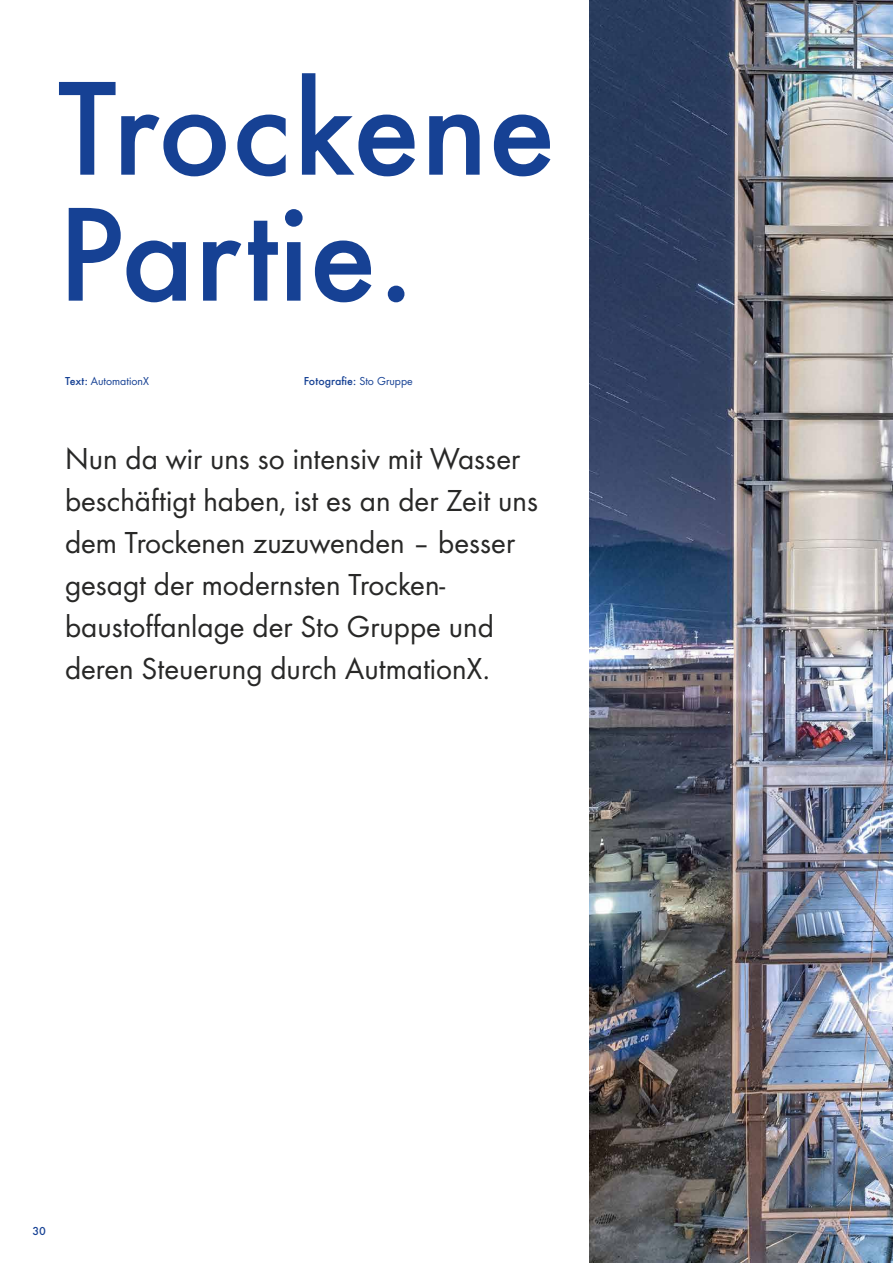
<style>
.page{position:relative;width:893px;height:1263px;background:#fff}
.page>*{position:absolute;margin:0;border:0;box-sizing:border-box;transform-origin:0 0}
.t1{font:500 123px/126px "Futura";color:#164194}
.t2{font:31.5px/42px "Futura Boo";color:#282827}
.t3{font:500 12px "Futura";color:#164194}
.t4{font:12px "Futura Boo";color:#164194}
.s1{font-family:"Futura";font-weight:500}
.s2{font-family:"Futura Boo";font-weight:400}
</style>
<div class="page">
<img style="left:589px;top:0;width:304px;height:1263px">
<h1 class="t1" style="left:58px;top:64px;width:500px">Trockene<br>Partie.</h1>
<p class="t4" style="left:65px;top:374px;width:85px"><span class="s1">Text:</span> AutomationX</p>
<p class="t3" style="left:304px;top:374px;width:111px">Fotografie: <span class="s2">Sto Gruppe</span></p>
<p class="t2" style="left:65px;top:437px;width:474px">Nun da wir uns so intensiv mit Wasser beschäftigt haben, ist es an der Zeit uns dem Trockenen zuzuwenden – besser gesagt der modernsten Trocken&shy;baustoffanlage der Sto Gruppe und deren Steuerung durch AutmationX.</p>
<p class="t3" style="left:33px;top:1224px;width:15px">30</p>
</div>
